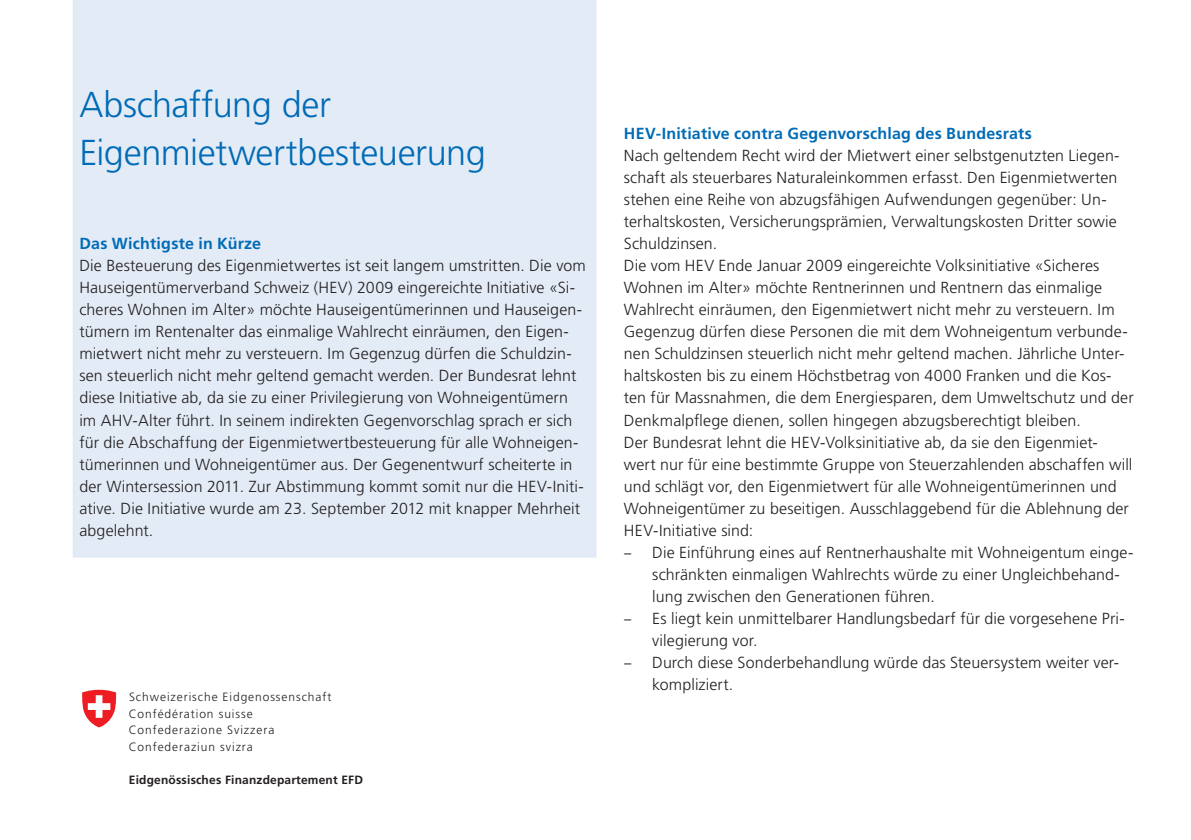
<style>
.page{position:relative;width:1191px;height:840px;background:#fff}
.page>*{position:absolute;margin:0;border:0;box-sizing:border-box;transform-origin:0 0}
.t1{font:300 36px/48px "Frutiger LT Std";letter-spacing:-.01em;color:#006bb6}
.t2{font:300 16px/22px "Frutiger LT Std";letter-spacing:.005em;color:#231f20}
.t3{font:700 16px "Frutiger LT Std";letter-spacing:.015em;color:#006bb6}
.t4{font:300 12px/16.6px "Frutiger LT Std";letter-spacing:.08em;color:#231f20}
.t5{font:700 12px "Frutiger LT Std";letter-spacing:.015em;color:#231f20}
.s1{font-family:"Myriad Pro";font-weight:400}
</style>
<div class="page">
<div style="left:73px;top:0;width:523px;height:557px;background:#e3ebf6"></div>
<svg style="left:82px;top:689px;width:35px;height:38px"></svg>
<h1 class="t1" style="left:79px;top:81px;width:408px">Abschaffung der<br>Eigenmietwertbesteuerung</h1>
<p class="t3" style="left:79px;top:234px;width:183px">Das Wichtigste in Kürze</p>
<p class="t2" style="left:79px;top:255px;width:508px">Die Besteuerung des Eigenmietwertes ist seit langem umstritten. Die vom Hauseigentümerverband Schweiz (HEV) 2009 eingereichte Initiative «Si&shy;cheres Wohnen im Alter» möchte Hauseigentümerinnen und Hauseigen&shy;tümern im Rentenalter das einmalige Wahlrecht einräumen, den Eigen&shy;mietwert nicht mehr zu versteuern. Im Gegenzug dürfen die Schuldzin&shy;sen steuerlich nicht mehr geltend gemacht werden. Der Bundesrat lehnt diese Initiative ab, da sie zu einer Privilegierung von Wohneigentümern im AHV-Alter führt. In seinem indirekten Gegenvorschlag sprach er sich für die Abschaffung der Eigenmietwertbesteuerung für alle Wohneigen&shy;tümerinnen und Wohneigentümer aus. Der Gegenentwurf scheiterte in der Wintersession 2011. Zur Abstimmung kommt somit nur die HEV-Initi&shy;ative. Die Initiative wurde am 23. September 2012 mit knapper Mehrheit abgelehnt.</p>
<p class="t4" style="left:129px;top:688px;width:204px">Schweizerische Eidgenossenschaft<br>Confédération suisse<br>Confederazione Svizzera<br>Confederaziun svizra</p>
<p class="t5" style="left:129px;top:772px;width:236px">Eidgenössisches Finanzdepartement EFD</p>
<p class="t3" style="left:624px;top:124px;width:409px">HEV-Initiative contra Gegenvorschlag des Bundesrats</p>
<p class="t2" style="left:624px;top:145px;width:511px">Nach geltendem Recht wird der Mietwert einer selbstgenutzten Liegen&shy;schaft als steuerbares Naturaleinkommen erfasst. Den Eigenmietwerten stehen eine Reihe von abzugsfähigen Aufwendungen gegenüber: Un&shy;terhaltskosten, Versicherungsprämien, Verwaltungskosten Dritter sowie Schuldzinsen.<br>Die vom HEV Ende Januar 2009 eingereichte Volksinitiative «Sicheres Wohnen im Alter» möchte Rentnerinnen und Rentnern das einmalige Wahlrecht einräumen, den Eigenmietwert nicht mehr zu versteuern. Im Gegenzug dürfen diese Personen die mit dem Wohneigentum verbunde&shy;nen Schuldzinsen steuerlich nicht mehr geltend machen. Jährliche Unter&shy;haltskosten bis zu einem Höchstbetrag von 4000 Franken und die Kos&shy;ten für Massnahmen, die dem Energiesparen, dem Umweltschutz und der Denkmalpflege dienen, sollen hingegen abzugsberechtigt bleiben.<br>Der Bundesrat lehnt die HEV-Volksinitiative ab, da sie den Eigenmiet&shy;wert nur für eine bestimmte Gruppe von Steuerzahlenden abschaffen will und schlägt vor, den Eigenmietwert für alle Wohneigentümerinnen und Wohneigentümer zu beseitigen. Ausschlaggebend für die Ablehnung der HEV-Initiative sind:</p>
<p class="t2" style="left:652px;top:541px;width:482px;text-indent:-28px"><span class="s1">–</span> Die Einführung eines auf Rentnerhaushalte mit Wohneigentum einge&shy;schränkten einmaligen Wahlrechts würde zu einer Ungleichbehand&shy;lung zwischen den Generationen führen.</p>
<p class="t2" style="left:652px;top:607px;width:474px;text-indent:-28px"><span class="s1">–</span> Es liegt kein unmittelbarer Handlungsbedarf für die vorgesehene Pri&shy;vilegierung vor.</p>
<p class="t2" style="left:652px;top:651px;width:468px;text-indent:-28px"><span class="s1">–</span> Durch diese Sonderbehandlung würde das Steuersystem weiter ver&shy;kompliziert.</p>
</div>
